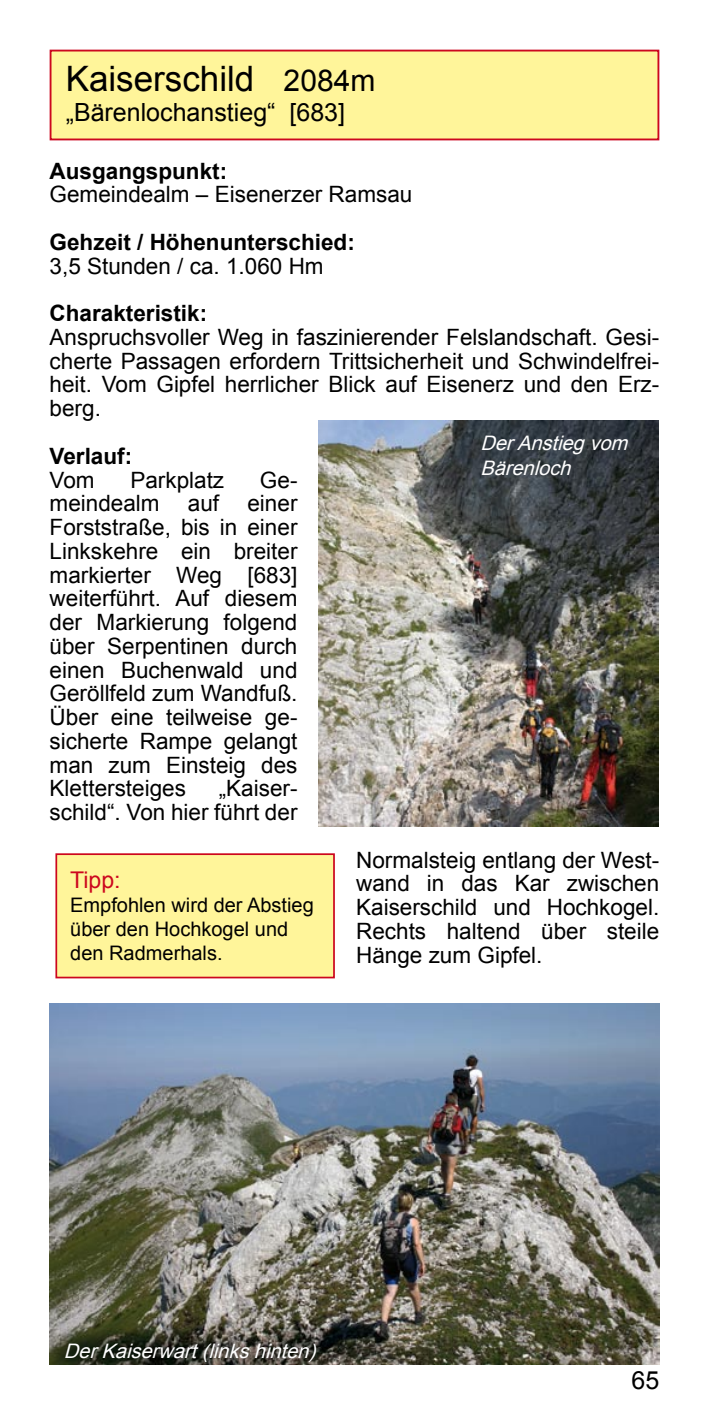
<style>
.page{position:relative;width:709px;height:1418px;background:#fff}
.page>*{position:absolute;margin:0;border:0;box-sizing:border-box;transform-origin:0 0}
.t1{font:35px "Arial";color:#000}
.t2{font:25px "Arial";color:#000}
.t3{font:23px "Arial";color:#cc071e}
.t4{font:22.5px/23.8px "Arial";color:#000;text-align:justify}
.t5{font:700 22.5px "Arial";color:#000}
.t6{font:20px/24px "Arial";color:#000}
.t7{font:italic 20px/25px "Arial";color:#fff}
.s1{font-size:30px}
</style>
<div class="page">
<div style="left:51px;top:51px;width:607px;height:88px;background:#fff59a"></div>
<div style="left:50px;top:50px;width:609px;height:90px;border:2px solid #cc071e"></div>
<img style="left:319px;top:420px;width:339px;height:407px">
<img style="left:50px;top:1003px;width:609px;height:361px">
<div style="left:56px;top:854px;width:278px;height:123px;background:#fff59a"></div>
<div style="left:55px;top:853px;width:280px;height:125px;border:2px solid #cc071e"></div>
<h1 class="t1" style="left:66px;top:56px;width:311px">Kaiserschild <span class="s1">2084m</span></h1>
<p class="t2" style="left:66px;top:96px;width:281px">„Bärenlochanstieg“ [683]</p>
<p class="t5" style="left:50px;top:156px;width:179px">Ausgangspunkt:</p>
<p class="t4" style="left:50px;top:183px;width:364px">Gemeindealm – Eisenerzer Ramsau</p>
<p class="t5" style="left:50px;top:227px;width:307px">Gehzeit / Höhenunterschied:</p>
<p class="t4" style="left:50px;top:254px;width:275px">3,5 Stunden / ca. 1.060 Hm</p>
<p class="t5" style="left:50px;top:298px;width:159px">Charakteristik:</p>
<p class="t4" style="left:50px;top:325px;width:611px">Anspruchsvoller Weg in faszinierender Felslandschaft. Gesi&shy;cherte Passagen erfordern Trittsicherheit und Schwindelfrei&shy;heit. Vom Gipfel herrlicher Blick auf Eisenerz und den Erz&shy;berg.</p>
<p class="t5" style="left:50px;top:441px;width:84px">Verlauf:</p>
<p class="t4" style="left:50px;top:468px;width:47px">Vom</p>
<p class="t4" style="left:130px;top:468px;width:95px">Parkplatz</p>
<p class="t4" style="left:260px;top:468px;width:39px">Ge-</p>
<p class="t4" style="left:50px;top:492px;width:112px">meindealm</p>
<p class="t4" style="left:188px;top:492px;width:33px">auf</p>
<p class="t7" style="left:480px;top:430px;width:155px">DerAnstiegvom<br>Bärenloch</p>
<p class="t4" style="left:50px;top:492px;width:249px;text-indent:198px">einer Forststraße, bis in einer Linkskehre ein breiter markierter Weg [683] weiterführt. Auf diesem der Markierung folgend über Serpentinen durch einen Buchenwald und Geröllfeld zum Wandfuß.<br>Über eine teilweise ge&shy;sicherte Rampe gelangt man zum Einsteig des Klettersteiges</p>
<p class="t4" style="left:50px;top:777px;width:249px;text-align:right">„Kaiser-<br>schild“. Von hier führt der</p>
<p class="t3" style="left:70px;top:865px;width:52px">Tipp:</p>
<p class="t6" style="left:70px;top:893px;width:245px">Empfohlen wird der Abstieg über den Hochkogel und den Radmerhals.</p>
<p class="t4" style="left:356px;top:848px;width:305px">Normalsteig entlang der West&shy;wand in das Kar zwischen Kaiserschild und Hochkogel.<br>Rechts haltend über steile Hänge zum Gipfel.</p>
<p class="t7" style="left:64px;top:1338px;width:260px">DerKaiserwart(linkshinten)</p>
<p class="t2" style="left:631px;top:1363px;width:29px">65</p>
</div>
